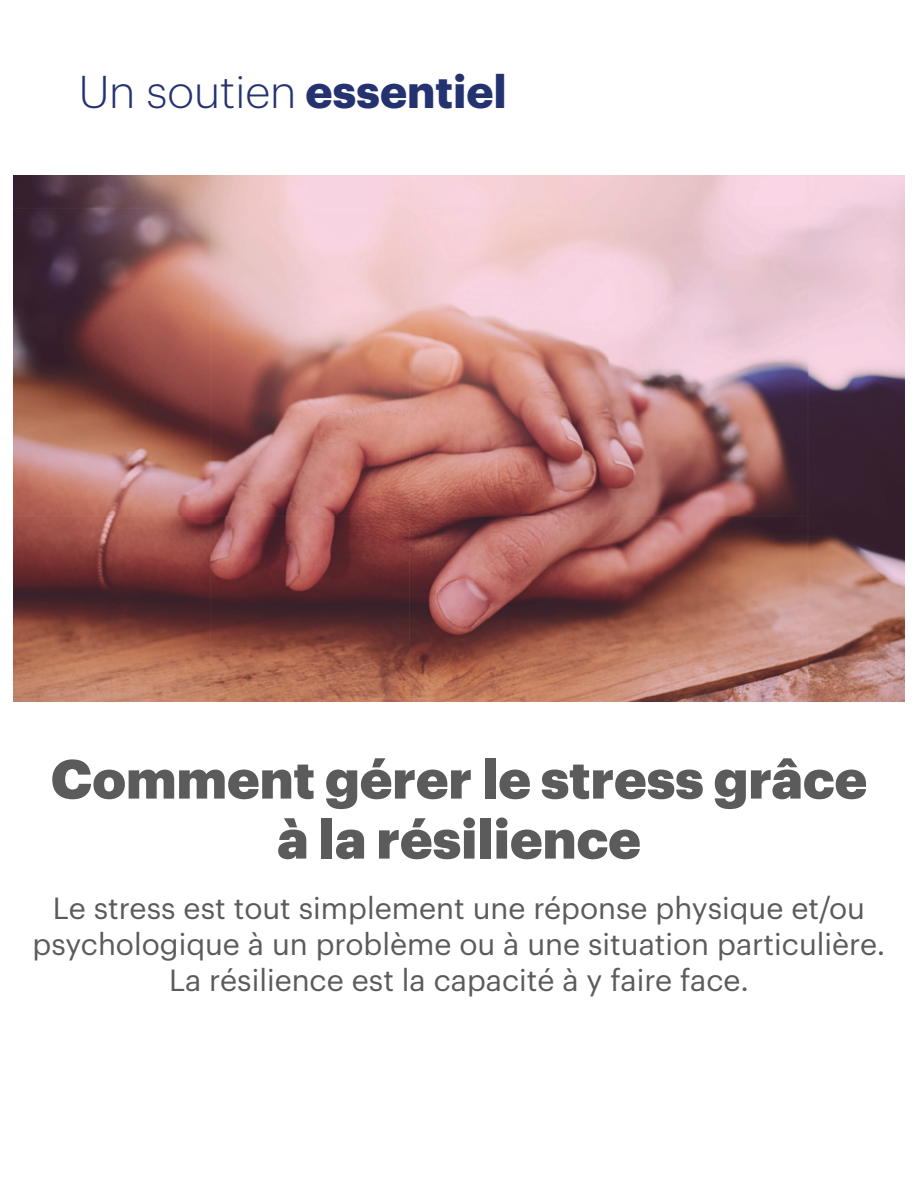
<style>
.page{position:relative;width:918px;height:1188px;background:#fff}
.page>*{position:absolute;margin:0;border:0;box-sizing:border-box;transform-origin:0 0}
.t1{font:900 54px/60px "Graphik UHG";color:#5a5b5a;text-align:center}
.t2{font:300 45px "Graphik";color:#243270}
.t3{font:30px/36px "Graphik UHG";color:#5a5b5a;text-align:center}
.s1{font-weight:700;font-size:45.3px}
</style>
<div class="page">
<img style="left:14px;top:176px;width:890px;height:526px">
<h2 class="t2" style="left:79px;top:59px;width:430px">Un soutien <span class="s1">essentiel</span></h2>
<h1 class="t1" style="left:51px;top:744px;width:818px">Comment gérer le stress grâce à la résilience</h1>
<p class="t3" style="left:33px;top:887px;width:854px">Le stress est tout simplement une réponse physique et/ou psychologique à un problème ou à une situation particulière.<br>La résilience est la capacité à y faire face.</p>
</div>
